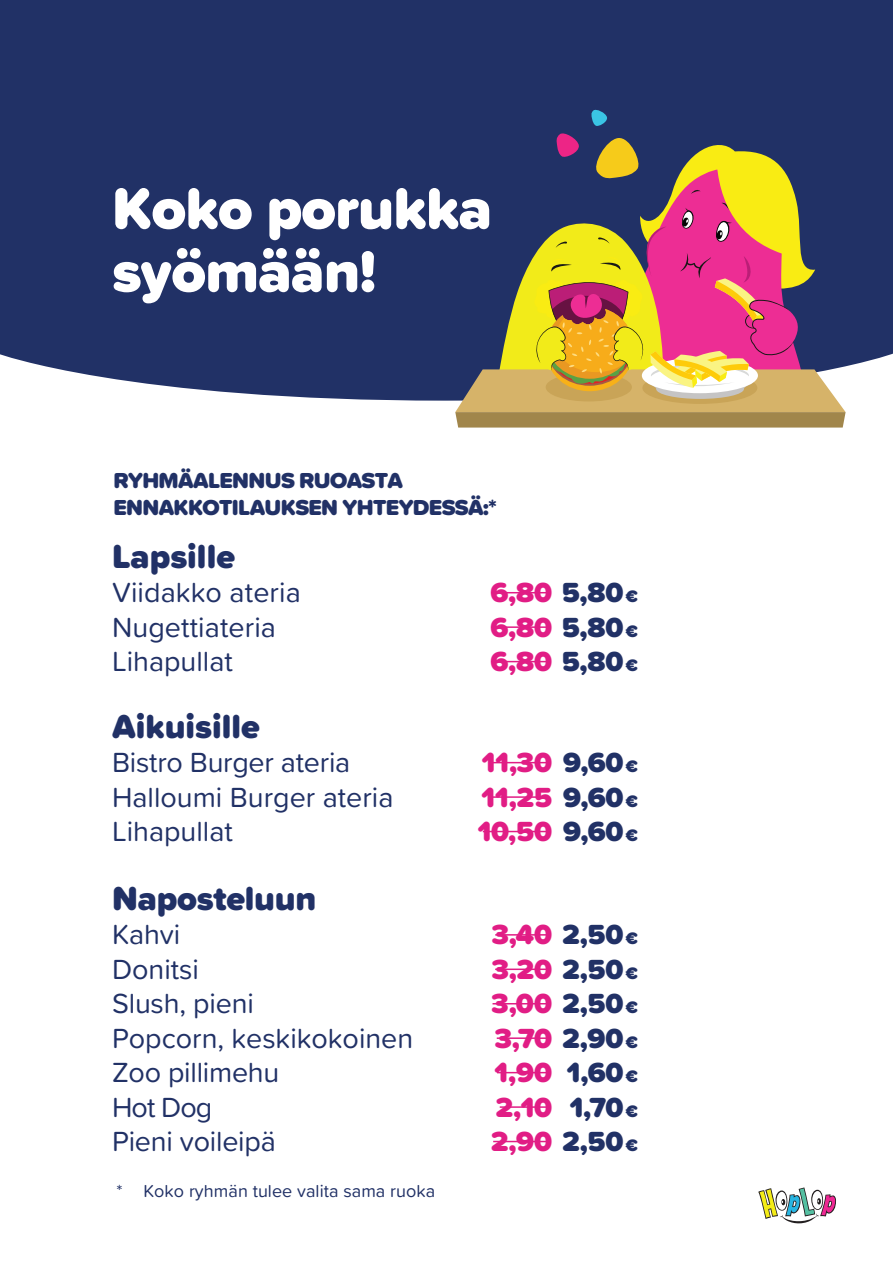
<style>
.page{position:relative;width:893px;height:1263px;background:#fff}
.page>*{position:absolute;margin:0;border:0;box-sizing:border-box;transform-origin:0 0}
.t1{font:900 60px/63px "Proxima Soft";letter-spacing:-.015em;color:#fff}
.t2{font:900 34.5px "Proxima Soft";color:#213166}
.t3{font:28.65px "Proxima Soft";color:#213166}
.t4{font:900 28.65px "Proxima Soft";color:#e11d85}
.t5{font:900 22.5px/27px "Proxima Soft";letter-spacing:-.03em;color:#213166}
.t6{font:18px "Proxima Soft";letter-spacing:.005em;color:#213166}
.t7{font:900 17.25px/34.5px "Proxima Soft";color:#213166;text-align:justify}
.s1{color:#213166}
</style>
<div class="page">
<div style="left:0;top:0;width:893px;height:401px;background:#213166"></div>
<hr style="left:491px;top:661px;width:56px;height:1px;background:#e11d85">
<hr style="left:491px;top:592px;width:56px;height:1px;background:#e11d85">
<hr style="left:491px;top:626px;width:56px;height:2px;background:#e11d85">
<hr style="left:489px;top:762px;width:58px;height:1px;background:#e11d85">
<hr style="left:492px;top:796px;width:55px;height:2px;background:#e11d85">
<hr style="left:483px;top:831px;width:64px;height:1px;background:#e11d85">
<hr style="left:495px;top:934px;width:52px;height:1px;background:#e11d85">
<hr style="left:495px;top:968px;width:52px;height:2px;background:#e11d85">
<hr style="left:492px;top:1003px;width:55px;height:1px;background:#e11d85">
<hr style="left:497px;top:1037px;width:50px;height:2px;background:#e11d85">
<hr style="left:497px;top:1072px;width:50px;height:1px;background:#e11d85">
<hr style="left:500px;top:1106px;width:47px;height:2px;background:#e11d85">
<hr style="left:493px;top:1141px;width:54px;height:1px;background:#e11d85">
<svg style="left:758px;top:1187px;width:78px;height:36px"></svg>
<svg style="left:455px;top:108px;width:391px;height:320px;background:#8f6d5e"></svg>
<h1 class="t1" style="left:112px;top:176px;width:382px">Koko porukka syömään!</h1>
<p class="t5" style="left:113px;top:467px;width:385px">RYHMÄALENNUS RUOASTA<br>ENNAKKOTILAUKSEN YHTEYDESSÄ:*</p>
<p class="t2" style="left:112px;top:530px;width:124px">Lapsille</p>
<p class="t3" style="left:112px;top:571px;width:190px">Viidakko ateria</p>
<p class="t4" style="left:490px;top:571px;width:134px">6,80 <span class="s1">5,80</span></p>
<p class="t3" style="left:112px;top:606px;width:165px">Nugettiateria</p>
<p class="t4" style="left:490px;top:605px;width:134px">6,80 <span class="s1">5,80</span></p>
<p class="t3" style="left:112px;top:640px;width:122px">Lihapullat</p>
<p class="t2" style="left:112px;top:700px;width:149px">Aikuisille</p>
<p class="t3" style="left:112px;top:741px;width:240px">Bistro Burger ateria</p>
<p class="t4" style="left:482px;top:741px;width:143px">11,30 <span class="s1">9,60</span></p>
<p class="t3" style="left:112px;top:776px;width:283px">Halloumi Burger ateria</p>
<p class="t4" style="left:482px;top:775px;width:143px">11,25 <span class="s1">9,60</span></p>
<p class="t3" style="left:112px;top:810px;width:122px">Lihapullat</p>
<p class="t4" style="left:478px;top:809px;width:147px">10,50 <span class="s1">9,60</span></p>
<p class="t7" style="left:626px;top:579px;width:14px">€ € €</p>
<p class="t4" style="left:490px;top:640px;width:134px">6,80 <span class="s1">5,80</span></p>
<p class="t7" style="left:626px;top:749px;width:14px">€ € €</p>
<p class="t2" style="left:112px;top:872px;width:206px">Naposteluun</p>
<p class="t3" style="left:112px;top:913px;width:70px">Kahvi</p>
<p class="t4" style="left:492px;top:913px;width:133px">3,40 <span class="s1">2,50</span></p>
<p class="t3" style="left:112px;top:948px;width:89px">Donitsi</p>
<p class="t4" style="left:492px;top:947px;width:133px">3,20 <span class="s1">2,50</span></p>
<p class="t3" style="left:112px;top:982px;width:143px">Slush, pieni</p>
<p class="t4" style="left:492px;top:982px;width:133px">3,00 <span class="s1">2,50</span></p>
<p class="t3" style="left:112px;top:1017px;width:303px">Popcorn, keskikokoinen</p>
<p class="t4" style="left:495px;top:1016px;width:130px">3,70 <span class="s1">2,90</span></p>
<p class="t3" style="left:112px;top:1051px;width:169px">Zoo pillimehu</p>
<p class="t4" style="left:495px;top:1051px;width:130px">1,90 <span class="s1">1,60</span></p>
<p class="t3" style="left:112px;top:1085px;width:102px">Hot Dog</p>
<p class="t4" style="left:496px;top:1085px;width:129px">2,10 <span class="s1">1,70</span></p>
<p class="t3" style="left:112px;top:1120px;width:165px">Pieni voileipä</p>
<p class="t4" style="left:491px;top:1119px;width:134px">2,90 <span class="s1">2,50</span></p>
<p class="t7" style="left:626px;top:921px;width:14px">€ € € € € € €</p>
<p class="t6" style="left:116px;top:1178px;width:320px">* Koko ryhmän tulee valita sama ruoka</p>
</div>
